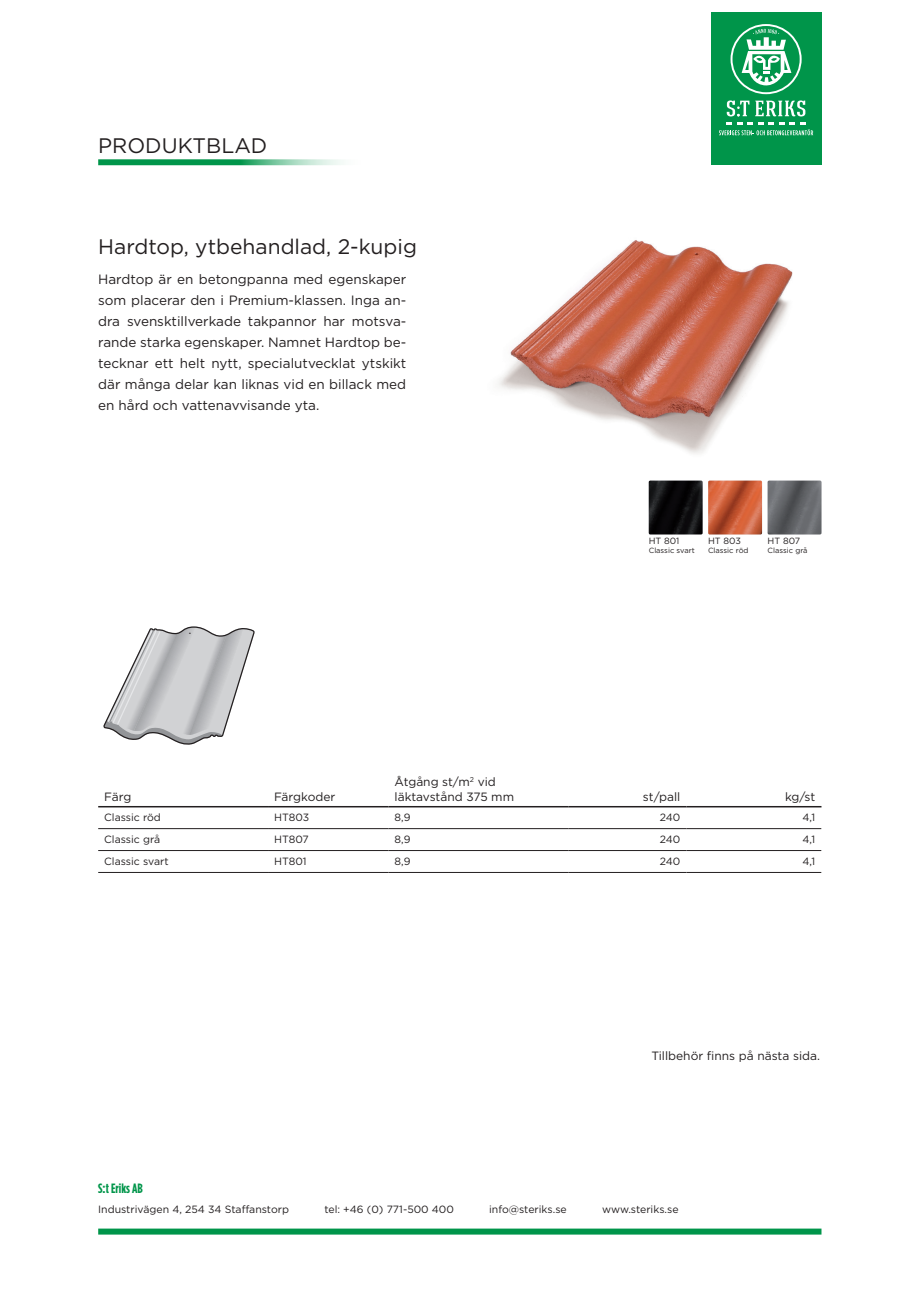
<style>
.page{position:relative;width:919px;height:1289px;background:#fff}
.page>*{position:absolute;margin:0;border:0;box-sizing:border-box;transform-origin:0 0}
.t1{font:21px "Gotham";color:#231f20}
.t2{font:13.5px/21px "Gotham";color:#231f20;text-align:justify}
.t3{font:700 13.5px "Gotham Condensed";color:#00954a}
.t4{font:12px/14.4px "Gotham";color:#231f20}
.tabelltext{font:10.5px "Gotham";color:#231f20}
.t5{font:9px "Gotham";color:#231f20}
.t6{font:7.5px "Gotham";color:#231f20}
</style>
<div class="page">
<img style="left:498px;top:240px;width:295px;height:243px">
<hr style="left:98px;top:828px;width:170px;height:1px;background:#231f20">
<hr style="left:268px;top:828px;width:120px;height:1px;background:#231f20">
<hr style="left:388px;top:828px;width:180px;height:1px;background:#231f20">
<hr style="left:568px;top:828px;width:118px;height:1px;background:#231f20">
<hr style="left:686px;top:828px;width:135px;height:1px;background:#231f20">
<hr style="left:98px;top:872px;width:170px;height:1px;background:#231f20">
<hr style="left:268px;top:872px;width:120px;height:1px;background:#231f20">
<hr style="left:388px;top:872px;width:180px;height:1px;background:#231f20">
<hr style="left:568px;top:872px;width:118px;height:1px;background:#231f20">
<hr style="left:686px;top:872px;width:135px;height:1px;background:#231f20">
<hr style="left:98px;top:850px;width:170px;height:1px;background:#231f20">
<hr style="left:268px;top:850px;width:120px;height:1px;background:#231f20">
<hr style="left:388px;top:850px;width:180px;height:1px;background:#231f20">
<hr style="left:568px;top:850px;width:118px;height:1px;background:#231f20">
<hr style="left:686px;top:850px;width:135px;height:1px;background:#231f20">
<hr style="left:98px;top:806px;width:170px;height:1px;background:#231f20">
<hr style="left:268px;top:806px;width:120px;height:1px;background:#231f20">
<hr style="left:388px;top:806px;width:180px;height:1px;background:#231f20">
<hr style="left:568px;top:806px;width:118px;height:1px;background:#231f20">
<hr style="left:686px;top:806px;width:135px;height:1px;background:#231f20">
<img style="left:767px;top:480px;width:54px;height:54px">
<img style="left:708px;top:480px;width:54px;height:54px">
<img style="left:648px;top:480px;width:54px;height:54px">
<svg style="left:103px;top:626px;width:151px;height:118px"></svg>
<div style="left:98px;top:1228px;width:723px;height:6px;background:#00954a"></div>
<div style="left:710px;top:13px;width:111px;height:152px;background:#00954a"></div>
<svg style="left:719px;top:100px;width:94px;height:35px"></svg>
<svg style="left:730px;top:24px;width:71px;height:70px"></svg>
<svg style="left:98px;top:159px;width:245px;height:6px"></svg>
<p class="t1" style="left:98px;top:132px;width:171px">PRODUKTBLAD</p>
<p class="t1" style="left:98px;top:233px;width:320px">Hardtop, ytbehandlad, 2-kupig</p>
<p class="t2" style="left:98px;top:268px;width:309px">Hardtop är en betongpanna med egenskaper som placerar den i Premium-klassen. Inga an&shy;dra svensktillverkade takpannor har motsva&shy;rande starka egenskaper. Namnet Hardtop be&shy;tecknar ett helt nytt, specialutvecklat ytskikt där många delar kan liknas vid en billack med en hård och vattenavvisande yta.</p>
<p class="t4" style="left:104px;top:789px;width:29px">Färg</p>
<p class="t4" style="left:274px;top:789px;width:63px">Färgkoder</p>
<p class="t4" style="left:394px;top:774px;width:121px">Åtgång st/m<sup>2</sup> vid läktavstånd 375 mm</p>
<p class="t5" style="left:648px;top:535px;width:32px">HT 801</p>
<p class="t6" style="left:648px;top:545px;width:47px">Classic svart</p>
<p class="t5" style="left:708px;top:535px;width:34px">HT 803</p>
<p class="t6" style="left:708px;top:545px;width:42px">Classic röd</p>
<p class="t5" style="left:767px;top:535px;width:34px">HT 807</p>
<p class="t6" style="left:767px;top:545px;width:41px">Classic grå</p>
<p class="t4" style="left:643px;top:789px;width:39px">st/pall</p>
<p class="t4" style="left:785px;top:789px;width:32px">kg/st</p>
<p class="tabelltext" style="left:104px;top:810px;width:58px">Classic röd</p>
<p class="tabelltext" style="left:274px;top:810px;width:37px">HT803</p>
<p class="tabelltext" style="left:394px;top:810px;width:17px">8,9</p>
<p class="tabelltext" style="left:659px;top:810px;width:22px">240</p>
<p class="tabelltext" style="left:802px;top:810px;width:14px">4,1</p>
<p class="tabelltext" style="left:104px;top:832px;width:57px">Classic grå</p>
<p class="tabelltext" style="left:274px;top:832px;width:36px">HT807</p>
<p class="tabelltext" style="left:394px;top:832px;width:17px">8,9</p>
<p class="tabelltext" style="left:659px;top:832px;width:22px">240</p>
<p class="tabelltext" style="left:802px;top:832px;width:14px">4,1</p>
<p class="tabelltext" style="left:104px;top:854px;width:66px">Classic svart</p>
<p class="tabelltext" style="left:274px;top:854px;width:34px">HT801</p>
<p class="tabelltext" style="left:394px;top:854px;width:17px">8,9</p>
<p class="tabelltext" style="left:659px;top:854px;width:22px">240</p>
<p class="tabelltext" style="left:802px;top:854px;width:14px">4,1</p>
<p class="t4" style="left:651px;top:1048px;width:170px">Tillbehör finns på nästa sida.</p>
<p class="t3" style="left:98px;top:1180px;width:46px">S:t Eriks AB</p>
<p class="tabelltext" style="left:98px;top:1202px;width:192px">Industrivägen 4, 254 34 Staffanstorp</p>
<p class="tabelltext" style="left:324px;top:1202px;width:131px">tel: +46 (0) 771-500 400</p>
<p class="tabelltext" style="left:489px;top:1202px;width:79px">info@steriks.se</p>
<p class="tabelltext" style="left:602px;top:1202px;width:78px">www.steriks.se</p>
</div>
